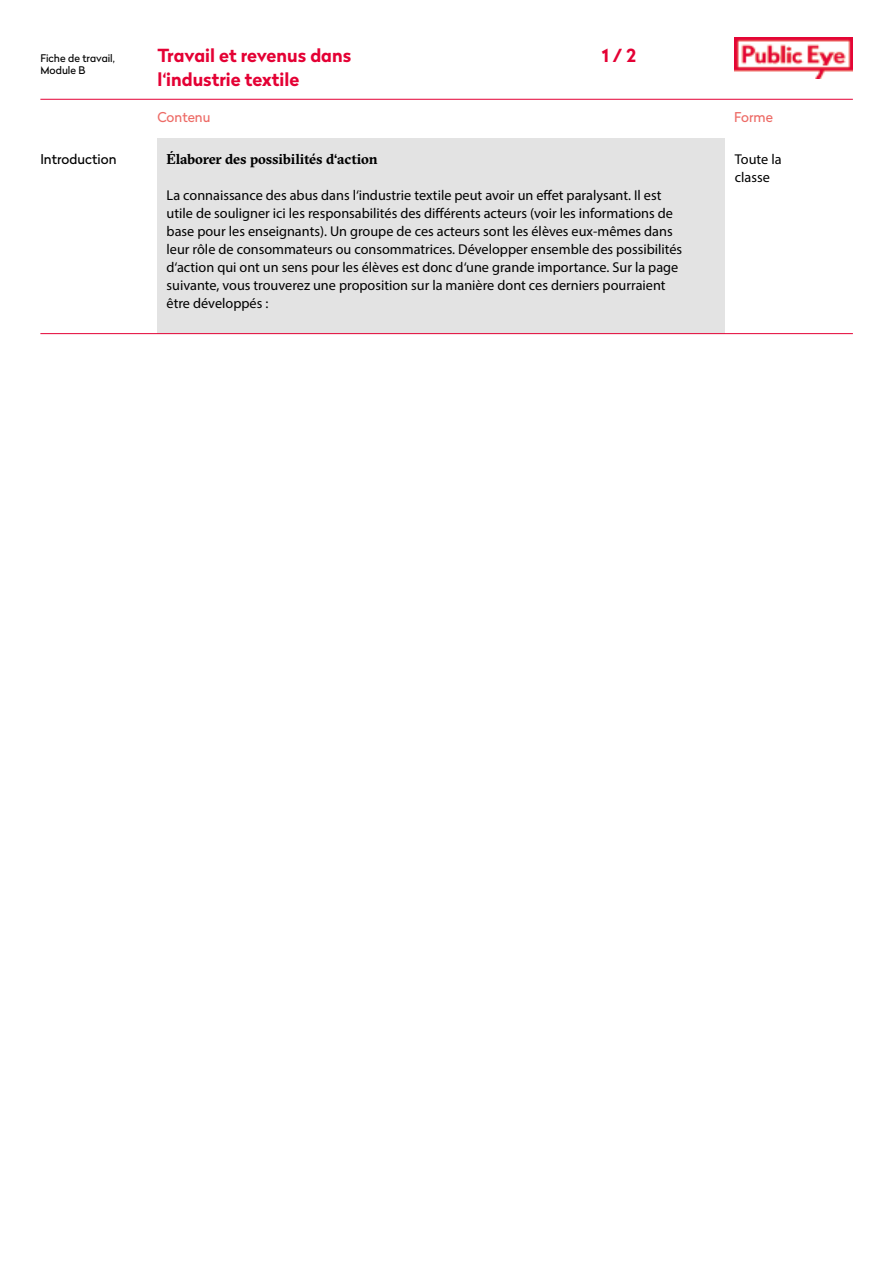
<style>
.page{position:relative;width:893px;height:1263px;background:#fff}
.page>*{position:absolute;margin:0;border:0;box-sizing:border-box;transform-origin:0 0}
.t1{font:700 18px/24px "Radikal";color:#e40134}
.t2{font:14.25px/18px "Myriad Pro";color:#000}
.t3{font:700 14.25px "GT Sectra";letter-spacing:-.005em;color:#000}
.t4{font:13.5px "Radikal";color:#ed6b66}
.t5{font:13.5px "Radikal";color:#000}
.t6{font:10.5px "Radikal";color:#000}
</style>
<div class="page">
<img style="left:735px;top:37px;width:118px;height:42px">
<div style="left:157px;top:138px;width:568px;height:196px;background:#e3e3e3"></div>
<hr style="left:40px;top:99px;width:813px;height:1px;background:#e40134">
<hr style="left:40px;top:333px;width:813px;height:1px;background:#e40134">
<p class="t1" style="left:157px;top:43px;width:195px">Travail et revenus dans l‘industrie textile</p>
<p class="t4" style="left:157px;top:108px;width:54px">Contenu</p>
<p class="t4" style="left:734px;top:108px;width:40px">Forme</p>
<p class="t2" style="left:735px;top:150px;width:48px">Toute la classe</p>
<p class="t6" style="left:40px;top:51px;width:76px">Fiche de travail,</p>
<p class="t1" style="left:602px;top:43px;width:36px">1 / 2</p>
<p class="t6" style="left:40px;top:63px;width:47px">Module B</p>
<p class="t5" style="left:40px;top:150px;width:78px">Introduction</p>
<p class="t3" style="left:167px;top:150px;width:212px">Élaborer des possibilités d‘action</p>
<p class="t2" style="left:167px;top:186px;width:517px">La connaissance des abus dans l‘industrie textile peut avoir un effet paralysant. Il est utile de souligner ici les responsabilités des différents acteurs (voir les informations de base pour les enseignants). Un groupe de ces acteurs sont les élèves eux-mêmes dans leur rôle de consommateurs ou consommatrices. Développer ensemble des possibilités d‘action qui ont un sens pour les élèves est donc d‘une grande importance. Sur la page suivante, vous trouverez une proposition sur la manière dont ces derniers pourraient être développés :</p>
</div>
